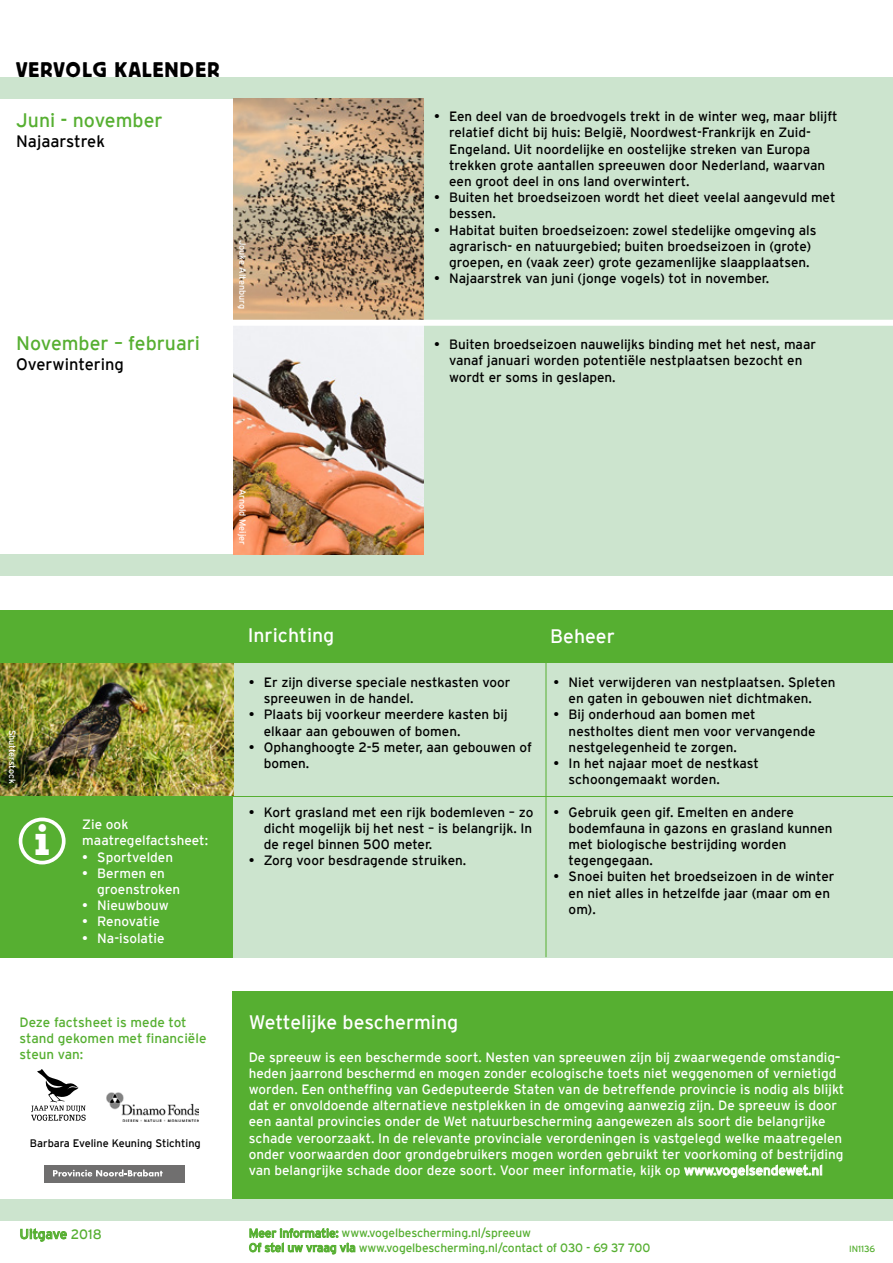
<style>
.page{position:relative;width:893px;height:1263px;background:#fff}
.page>*{position:absolute;margin:0;border:0;box-sizing:border-box;transform-origin:0 0}
.t1{font:700 45px "Rockwell";color:#fff}
.t2{font:21px "Block BE";letter-spacing:.07em;color:#000}
.t3{font:19.5px "Interstate";color:#fff}
.t4{font:19.5px "Interstate";color:#56af31}
.t5{font:16.5px "Interstate";color:#000}
.t6{font:13.5px/16.2px "Interstate";color:#000}
.t7{font:13.5px/16.2px "Interstate";color:#fff}
.t8{font:13.5px/16.2px "Interstate";color:#56af31}
.t9{font:12px/14.4px "Interstate";letter-spacing:-.01em;color:#56af31}
.t10{font:10.8px "Interstate";color:#000}
.t11{font:9px "Interstate";color:#fff}
.t12{font:9px "Interstate";letter-spacing:-.01em;color:#56af31}
</style>
<div class="page">
<div style="left:233px;top:991px;width:660px;height:208px;background:#56af31"></div>
<div style="left:423px;top:81px;width:470px;height:474px;background:#cce4ce"></div>
<div style="left:233px;top:629px;width:660px;height:328px;background:#cce4ce"></div>
<div style="left:0;top:77px;width:893px;height:21px;background:#cce4ce"></div>
<img style="left:0;top:662px;width:233px;height:134px">
<div style="left:0;top:555px;width:893px;height:21px;background:#cce4ce"></div>
<svg style="left:249px;top:1228px;width:106px;height:26px"></svg>
<svg style="left:20px;top:1228px;width:47px;height:13px"></svg>
<svg style="left:31px;top:1069px;width:55px;height:52px"></svg>
<img style="left:106px;top:1093px;width:93px;height:28px">
<div style="left:44px;top:1165px;width:140px;height:18px;background:#706f6f"></div>
<svg style="left:53px;top:1169px;width:110px;height:7px"></svg>
<div style="left:0;top:1199px;width:893px;height:21px;background:#cce4ce"></div>
<div style="left:0;top:796px;width:233px;height:161px;background:#56af31"></div>
<div style="left:19px;top:817px;width:47px;height:47px;border:4px solid #fff;border-radius:50%"></div>
<hr style="left:233px;top:796px;width:660px;height:1px;background:#56af31">
<hr style="left:546px;top:661px;width:1px;height:296px;background:#56af31">
<div style="left:0;top:610px;width:893px;height:52px;background:#56af31"></div>
<img style="left:234px;top:98px;width:189px;height:222px">
<img style="left:234px;top:326px;width:189px;height:229px">
<div style="left:233px;top:320px;width:660px;height:6px;background:#fff"></div>
<svg style="left:684px;top:1165px;width:138px;height:13px"></svg>
<h2 class="t2" style="left:16px;top:58px;width:205px">VERVOLG KALENDER</h2>
<h3 class="t4" style="left:16px;top:110px;width:148px">Juni - november</h3>
<p class="t5" style="left:16px;top:132px;width:91px">Najaarstrek</p>
<h3 class="t4" style="left:16px;top:332px;width:185px">November – februari</h3>
<p class="t5" style="left:16px;top:354px;width:109px">Overwintering</p>
<p class="t11" style="left:248px;top:240px;width:70px;rotate:90deg">Jouke Altenburg</p>
<p class="t6" style="left:449px;top:108px;width:390px;text-indent:-15px">• Een deel van de broedvogels trekt in de winter weg, maar blijft relatief dicht bij huis: België, Noordwest-Frankrijk en Zuid-Engeland. Uit noordelijke en oostelijke streken van Europa trekken grote aantallen spreeuwen door Nederland, waarvan een groot deel in ons land overwintert.</p>
<p class="t6" style="left:449px;top:189px;width:388px;text-indent:-15px">• Buiten het broedseizoen wordt het dieet veelal aangevuld met bessen.</p>
<p class="t6" style="left:449px;top:222px;width:369px;text-indent:-15px">• Habitat buiten broedseizoen: zowel stedelijke omgeving als agrarisch- en natuurgebied; buiten broedseizoen in (grote) groepen, en (vaak zeer) grote gezamenlijke slaapplaatsen.</p>
<p class="t6" style="left:434px;top:270px;width:337px">• Najaarstrek van juni (jonge vogels) tot in november.</p>
<p class="t6" style="left:449px;top:336px;width:368px;text-indent:-15px">• Buiten broedseizoen nauwelijks binding met het nest, maar vanaf januari worden potentiële nestplaatsen bezocht en wordt er soms in geslapen.</p>
<p class="t11" style="left:248px;top:489px;width:58px;rotate:90deg">Arnold Meijer</p>
<p class="t11" style="left:17px;top:729px;width:55px;rotate:90deg">Shutterstock</p>
<h1 class="t1" style="left:34px;top:813px;width:17px">i</h1>
<p class="t7" style="left:82px;top:816px;width:127px">Zie ook maatregelfactsheet:</p>
<p class="t7" style="left:82px;top:849px;width:92px">• Sportvelden</p>
<p class="t7" style="left:97px;top:865px;width:84px;text-indent:-15px">• Bermen en groenstroken</p>
<p class="t7" style="left:82px;top:897px;width:88px">• Nieuwbouw</p>
<p class="t7" style="left:82px;top:913px;width:79px">• Renovatie</p>
<p class="t7" style="left:82px;top:930px;width:84px">• Na-isolatie</p>
<p class="t8" style="left:20px;top:1014px;width:188px">Deze factsheet is mede tot stand gekomen met financiële steun van:</p>
<p class="t10" style="left:30px;top:1137px;width:172px">Barbara Eveline Keuning Stichting</p>
<p class="t8" style="left:20px;top:1226px;width:84px">Uitgave 2018</p>
<h3 class="t3" style="left:248px;top:625px;width:88px">Inrichting</h3>
<h3 class="t3" style="left:550px;top:625px;width:66px">Beheer</h3>
<p class="t6" style="left:264px;top:674px;width:248px;text-indent:-15px">• Er zijn diverse speciale nestkasten voor spreeuwen in de handel.</p>
<p class="t6" style="left:264px;top:706px;width:246px;text-indent:-15px">• Plaats bij voorkeur meerdere kasten bij elkaar aan gebouwen of bomen.</p>
<p class="t6" style="left:264px;top:739px;width:270px;text-indent:-15px">• Ophanghoogte 2-5 meter, aan gebouwen of bomen.</p>
<p class="t6" style="left:264px;top:803px;width:271px;text-align:justify;text-indent:-15px">• Kort grasland met een rijk bodemleven – zo dicht mogelijk bij het nest – is belangrijk. In de regel binnen 500 meter.</p>
<p class="t6" style="left:249px;top:852px;width:219px">• Zorg voor besdragende struiken.</p>
<p class="t6" style="left:569px;top:674px;width:268px;text-indent:-15px">• Niet verwijderen van nestplaatsen. Spleten en gaten in gebouwen niet dichtmaken.</p>
<p class="t6" style="left:569px;top:706px;width:248px;text-indent:-15px">• Bij onderhoud aan bomen met nestholtes dient men voor vervangende nestgelegenheid te zorgen.</p>
<p class="t6" style="left:569px;top:755px;width:192px;text-indent:-15px">• In het najaar moet de nestkast schoongemaakt worden.</p>
<p class="t6" style="left:569px;top:803px;width:265px;text-indent:-15px">• Gebruik geen gif. Emelten en andere bodemfauna in gazons en grasland kunnen met biologische bestrijding worden tegengegaan.</p>
<p class="t6" style="left:569px;top:868px;width:267px;text-indent:-15px">• Snoei buiten het broedseizoen in de winter en niet alles in hetzelfde jaar (maar om en om).</p>
<h3 class="t3" style="left:249px;top:1011px;width:211px">Wettelijke bescherming</h3>
<p class="t7" style="left:249px;top:1049px;width:597px">De spreeuw is een beschermde soort. Nesten van spreeuwen zijn bij zwaarwegende omstandig&shy;heden jaarrond beschermd en mogen zonder ecologische toets niet weggenomen of vernietigd worden. Een ontheffing van Gedeputeerde Staten van de betreffende provincie is nodig als blijkt dat er onvoldoende alternatieve nestplekken in de omgeving aanwezig zijn. De spreeuw is door een aantal provincies onder de Wet natuurbescherming aangewezen als soort die belangrijke schade veroorzaakt. In de relevante provinciale verordeningen is vastgelegd welke maatregelen onder voorwaarden door grondgebruikers mogen worden gebruikt ter voorkoming of bestrijding van belangrijke schade door deze soort. Voor meer informatie, kijk op www.vogelsendewet.nl</p>
<p class="t9" style="left:249px;top:1226px;width:403px">Meer informatie: www.vogelbescherming.nl/spreeuw<br>Of stel uw vraag via www.vogelbescherming.nl/contact of 030 - 69 37 700</p>
<p class="t12" style="left:849px;top:1244px;width:27px">IN1136</p>
</div>
